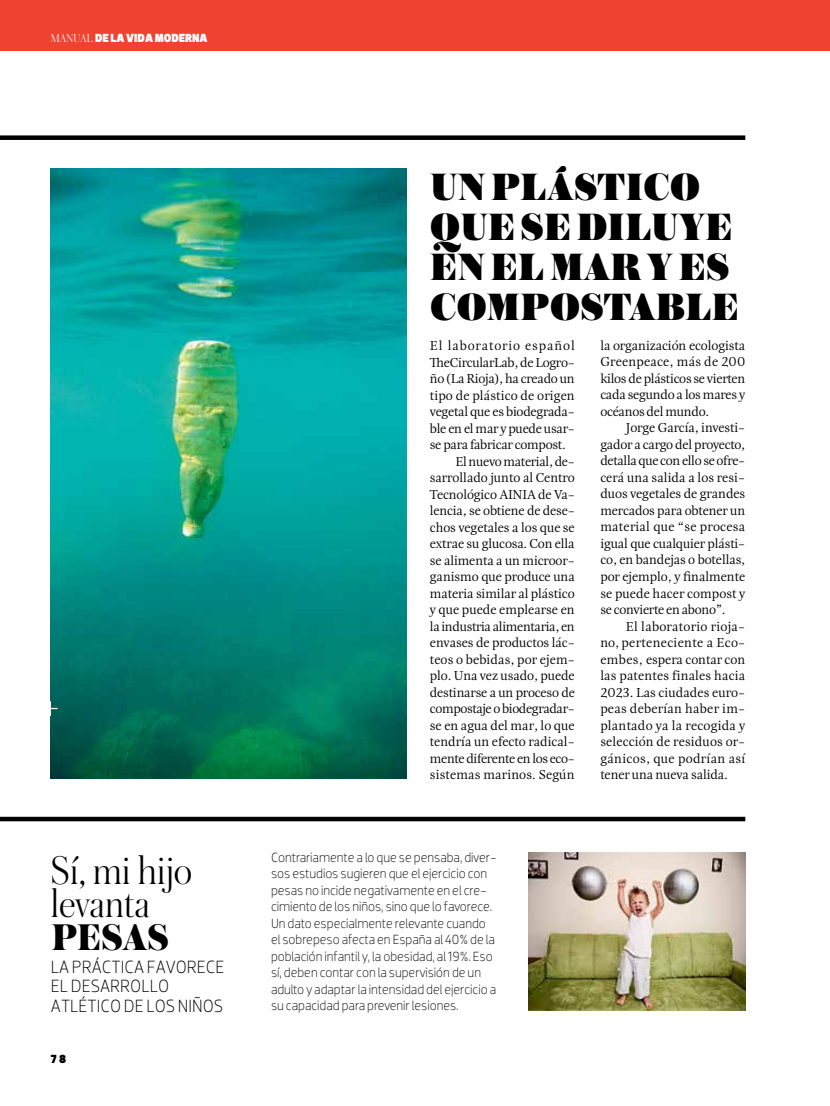
<style>
.page{position:relative;width:830px;height:1106px;background:#fff}
.page>*{position:absolute;margin:0;border:0;box-sizing:border-box;transform-origin:0 0}
.t1{font:300 42px/33px "Austin";letter-spacing:-.005em;color:#000}
.t2{font:900 40.05px/40px "Austin";letter-spacing:.01em;color:#000}
.t3{font:900 39px "Austin";color:#000}
.t4{font:300 18px/19.5px "Dobra";color:#000}
.t5{font:13.5px/16.5px "Esta Pro";letter-spacing:-.015em;color:#000;text-align:justify}
.t6{font:300 13.5px/16.5px "Dobra";letter-spacing:-.005em;color:#000}
.t7{font:13.5px "Esta Pro";letter-spacing:.005em;color:#000}
.t8{font:13.5px "Esta Pro";letter-spacing:.06em;color:#000}
.t9{font:900 12px "Dobra";color:#fff}
.t10{font:300 12px "Austin";color:#fff}
.t11{font:900 12px "Dobra";color:#000}
</style>
<div class="page">
<img style="left:528px;top:852px;width:217px;height:158px">
<div style="left:0;top:0;width:829px;height:51px;background:#ef4230"></div>
<div style="left:0;top:816px;width:745px;height:5px;background:#000"></div>
<div style="left:0;top:135px;width:745px;height:5px;background:#000"></div>
<img style="left:51px;top:168px;width:355px;height:610px">
<svg style="left:50px;top:701px;width:8px;height:15px"></svg>
<p class="t10" style="left:51px;top:30px;width:8px">MANUAL</p>
<p class="t9" style="left:95px;top:30px;width:69px">DELA VIDAMODER</p>
<p class="t9" style="left:192px;top:30px;width:17px">NA</p>
<h1 class="t1" style="left:51px;top:852px;width:143px">Sí, mi hijo levanta</h1>
<h3 class="t3" style="left:51px;top:908px;width:119px">PESAS</h3>
<h3 class="t4" style="left:51px;top:956px;width:175px">la práctica favorece el desarrollo atlético de los niños</h3>
<p class="t11" style="left:51px;top:1052px;width:17px">78</p>
<h2 class="t2" style="left:430px;top:165px;width:310px">UN PLÁSTICO<br>QUE SE DILUYE<br>EN EL MAR Y ES<br>COMPOSTABLE</h2>
<p class="t8" style="left:429px;top:337px;width:146px">El laboratorio español</p>
<p class="t5" style="left:429px;top:353px;width:146px">TheCircularLab, de Logro-</p>
<p class="t5" style="left:429px;top:370px;width:146px">ño (La Rioja), ha creado un</p>
<p class="t7" style="left:429px;top:387px;width:146px">tipo de plástico de origen</p>
<p class="t5" style="left:429px;top:403px;width:146px">vegetal que es biodegrada-</p>
<p class="t5" style="left:429px;top:419px;width:146px">ble en el mar y puede usar-</p>
<p class="t5" style="left:429px;top:436px;width:137px">se para fabricar compost.</p>
<p class="t5" style="left:455px;top:452px;width:121px">El nuevo material, de-</p>
<p class="t5" style="left:429px;top:469px;width:146px">sarrollado junto al Centro</p>
<p class="t5" style="left:429px;top:485px;width:146px">Tecnológico AINIA de Va-</p>
<p class="t5" style="left:429px;top:502px;width:146px">lencia, se obtiene de dese-</p>
<p class="t5" style="left:429px;top:518px;width:146px">chos vegetales a los que se</p>
<p class="t5" style="left:429px;top:535px;width:146px">extrae su glucosa. Con ella</p>
<p class="t5" style="left:429px;top:551px;width:146px">se alimenta a un microor-</p>
<p class="t5" style="left:429px;top:568px;width:146px">ganismo que produce una</p>
<p class="t5" style="left:429px;top:584px;width:146px">materia similar al plástico</p>
<p class="t5" style="left:429px;top:601px;width:146px">y que puede emplearse en</p>
<p class="t5" style="left:429px;top:617px;width:146px">la industria alimentaria, en</p>
<p class="t5" style="left:429px;top:634px;width:146px">envases de productos lác-</p>
<p class="t5" style="left:429px;top:650px;width:146px">teos o bebidas, por ejem-</p>
<p class="t5" style="left:429px;top:667px;width:146px">plo. Una vez usado, puede</p>
<p class="t5" style="left:429px;top:683px;width:146px">destinarse a un proceso de</p>
<p class="t5" style="left:429px;top:700px;width:146px">compostaje o biodegradar-</p>
<p class="t5" style="left:429px;top:716px;width:146px">se en agua del mar, lo que</p>
<p class="t5" style="left:429px;top:733px;width:146px">tendría un efecto radical-</p>
<p class="t5" style="left:429px;top:749px;width:146px">mente diferente en los eco-</p>
<p class="t7" style="left:429px;top:766px;width:146px">sistemas marinos. Según</p>
<p class="t5" style="left:600px;top:337px;width:146px">la organización ecologista Greenpeace, más de 200 kilos de plásticos se vierten cada segundo a los mares y océanos del mundo.</p>
<p class="t5" style="left:600px;top:419px;width:146px;text-indent:26px">Jorge García, investi&shy;gador a cargo del proyecto, detalla que con ello se ofre&shy;cerá una salida a los resi&shy;duos vegetales de grandes mercados para obtener un material que “se procesa igual que cualquier plásti&shy;co, en bandejas o botellas, por ejemplo, y finalmente se puede hacer compost y se convierte en abono”.</p>
<p class="t5" style="left:600px;top:617px;width:146px;text-indent:26px">El laboratorio rioja&shy;no, perteneciente a Eco&shy;embes, espera contar con las patentes finales hacia 2023. Las ciudades euro&shy;peas deberían haber im&shy;plantado ya la recogida y selección de residuos or&shy;gánicos, que podrían así tener una nueva salida.</p>
<p class="t6" style="left:271px;top:848px;width:227px">Contrariamente a lo que se pensaba, diver&shy;sos estudios sugieren que el ejercicio con pesas no incide negativamente en el cre&shy;cimiento de los niños, sino que lo favorece.<br>Un dato especialmente relevante cuando el sobrepeso afecta en España al 40% de la población infantil y, la obesidad, al 19%. Eso sí, deben contar con la supervisión de un adulto y adaptar la intensidad del ejercicio a su capacidad para prevenir lesiones.</p>
</div>
